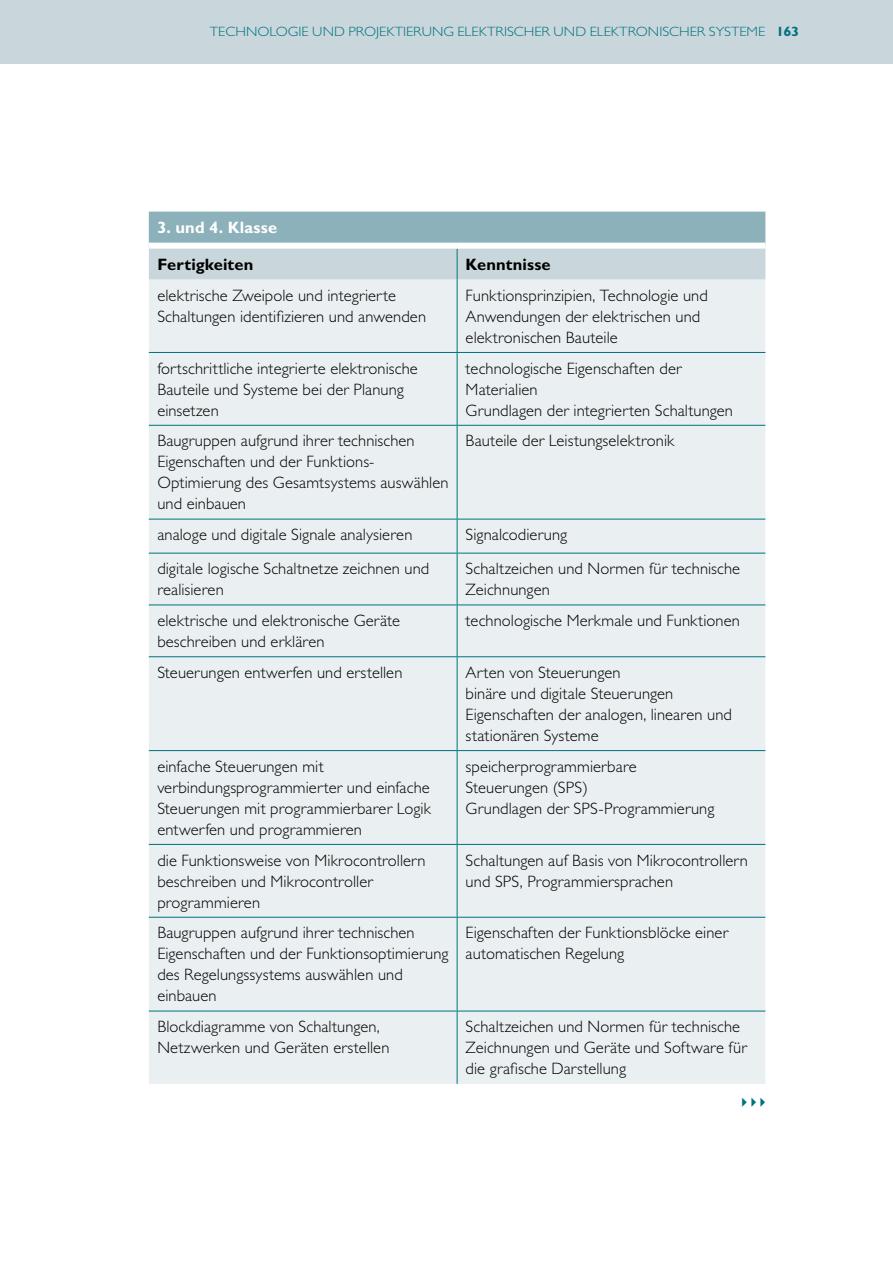
<style>
.page{position:relative;width:893px;height:1263px;background:#fff}
.page>*{position:absolute;margin:0;border:0;box-sizing:border-box;transform-origin:0 0}
.t1{font:300 16.5px/21px "Gill Sans Std";letter-spacing:.005em;color:#000}
.t2{font:700 16.5px "Gill Sans Std";letter-spacing:.01em;color:#000}
.t3{font:700 16.5px "Gill Sans Std";letter-spacing:.01em;color:#fff}
.t4{font:300 13.5px "Gill Sans Std";color:#00727e;scale:1.09 1}
.s1{font-weight:700}
</style>
<div class="page">
<div style="left:0;top:0;width:893px;height:64px;background:#c9d7dc"></div>
<svg style="left:149px;top:212px;width:616px;height:68px;background:#acc4cb"></svg>
<div style="left:149px;top:280px;width:616px;height:804px;background:#eaeff1"></div>
<hr style="left:457px;top:280px;width:1px;height:72px;background:#00727e">
<hr style="left:149px;top:352px;width:308px;height:1px;background:#00727e">
<hr style="left:457px;top:249px;width:1px;height:31px;background:#00727e">
<hr style="left:457px;top:353px;width:1px;height:72px;background:#00727e">
<hr style="left:457px;top:352px;width:308px;height:1px;background:#00727e">
<hr style="left:149px;top:425px;width:308px;height:1px;background:#00727e">
<hr style="left:149px;top:519px;width:308px;height:1px;background:#00727e">
<hr style="left:149px;top:553px;width:308px;height:1px;background:#00727e">
<hr style="left:149px;top:604px;width:308px;height:1px;background:#00727e">
<hr style="left:149px;top:656px;width:308px;height:1px;background:#00727e">
<hr style="left:149px;top:750px;width:308px;height:1px;background:#00727e">
<hr style="left:149px;top:844px;width:308px;height:1px;background:#00727e">
<hr style="left:149px;top:917px;width:308px;height:1px;background:#00727e">
<hr style="left:457px;top:426px;width:1px;height:93px;background:#00727e">
<hr style="left:457px;top:519px;width:1px;height:34px;background:#00727e">
<hr style="left:457px;top:553px;width:1px;height:51px;background:#00727e">
<hr style="left:457px;top:605px;width:1px;height:51px;background:#00727e">
<hr style="left:457px;top:657px;width:1px;height:93px;background:#00727e">
<hr style="left:457px;top:751px;width:1px;height:93px;background:#00727e">
<hr style="left:457px;top:845px;width:1px;height:72px;background:#00727e">
<hr style="left:457px;top:917px;width:1px;height:94px;background:#00727e">
<hr style="left:457px;top:425px;width:308px;height:1px;background:#00727e">
<hr style="left:457px;top:519px;width:308px;height:1px;background:#00727e">
<hr style="left:457px;top:553px;width:308px;height:1px;background:#00727e">
<hr style="left:457px;top:604px;width:308px;height:1px;background:#00727e">
<hr style="left:457px;top:656px;width:308px;height:1px;background:#00727e">
<hr style="left:457px;top:750px;width:308px;height:1px;background:#00727e">
<hr style="left:457px;top:844px;width:308px;height:1px;background:#00727e">
<hr style="left:457px;top:917px;width:308px;height:1px;background:#00727e">
<div style="left:149px;top:243px;width:308px;height:6px;background:#fff"></div>
<div style="left:457px;top:243px;width:308px;height:6px;background:#fff"></div>
<hr style="left:149px;top:1011px;width:308px;height:1px;background:#00727e">
<hr style="left:457px;top:1011px;width:1px;height:73px;background:#00727e">
<hr style="left:457px;top:1011px;width:308px;height:1px;background:#00727e">
<p class="t4" style="left:210px;top:24px;width:542px">TECHNOLOGIE UND PROJEKTIERUNG ELEKTRISCHER UND ELEKTRONISCHER SYSTEME <span class="s1">163</span></p>
<p class="t3" style="left:157px;top:217px;width:121px">3. und 4. Klasse</p>
<p class="t2" style="left:157px;top:254px;width:97px">Fertigkeiten</p>
<p class="t2" style="left:466px;top:254px;width:87px">Kenntnisse</p>
<p class="t1" style="left:157px;top:285px;width:270px">elektrische Zweipole und integrierte<br>Schaltungen identifizieren und anwenden</p>
<p class="t1" style="left:466px;top:285px;width:244px">Funktionsprinzipien, Technologie und<br>Anwendungen der elektrischen und elektronischen Bauteile</p>
<p class="t1" style="left:157px;top:358px;width:262px">fortschrittliche integrierte elektronische<br>Bauteile und Systeme bei der Planung einsetzen</p>
<p class="t1" style="left:466px;top:358px;width:269px">technologische Eigenschaften der<br>Materialien<br>Grundlagen der integrierten Schaltungen</p>
<p class="t1" style="left:157px;top:430px;width:293px">Baugruppen aufgrund ihrer technischen<br>Eigenschaften und der Funktions-<br>Optimierung des Gesamtsystems auswählen und einbauen</p>
<p class="t1" style="left:466px;top:430px;width:210px">Bauteile der Leistungselektronik</p>
<p class="t1" style="left:157px;top:524px;width:257px">analoge und digitale Signale analysieren</p>
<p class="t1" style="left:466px;top:524px;width:103px">Signalcodierung</p>
<p class="t1" style="left:157px;top:558px;width:273px">digitale logische Schaltnetze zeichnen und realisieren</p>
<p class="t1" style="left:466px;top:558px;width:276px">Schaltzeichen und Normen für technische<br>Zeichnungen</p>
<p class="t1" style="left:157px;top:610px;width:244px">elektrische und elektronische Geräte beschreiben und erklären</p>
<p class="t1" style="left:466px;top:610px;width:276px">technologische Merkmale und Funktionen</p>
<p class="t1" style="left:157px;top:662px;width:247px">Steuerungen entwerfen und erstellen</p>
<p class="t1" style="left:466px;top:662px;width:268px">Arten von Steuerungen<br>binäre und digitale Steuerungen<br>Eigenschaften der analogen, linearen und stationären Systeme</p>
<p class="t1" style="left:157px;top:756px;width:275px">einfache Steuerungen mit verbindungsprogrammierter und einfache Steuerungen mit programmierbarer Logik entwerfen und programmieren</p>
<p class="t1" style="left:466px;top:756px;width:250px">speicherprogrammierbare<br>Steuerungen (SPS)<br>Grundlagen der SPS-Programmierung</p>
<p class="t1" style="left:157px;top:850px;width:270px">die Funktionsweise von Mikrocontrollern beschreiben und Mikrocontroller programmieren</p>
<p class="t1" style="left:466px;top:850px;width:284px">Schaltungen auf Basis von Mikrocontrollern und SPS, Programmiersprachen</p>
<p class="t1" style="left:157px;top:922px;width:293px">Baugruppen aufgrund ihrer technischen Eigenschaften und der Funktionsoptimierung des Regelungssystems auswählen und einbauen</p>
<p class="t1" style="left:466px;top:922px;width:264px">Eigenschaften der Funktionsblöcke einer automatischen Regelung</p>
<p class="t1" style="left:157px;top:1016px;width:234px">Blockdiagramme von Schaltungen,<br>Netzwerken und Geräten erstellen</p>
<p class="t1" style="left:466px;top:1016px;width:283px">Schaltzeichen und Normen für technische<br>Zeichnungen und Geräte und Software für die grafische Darstellung</p>
</div>
